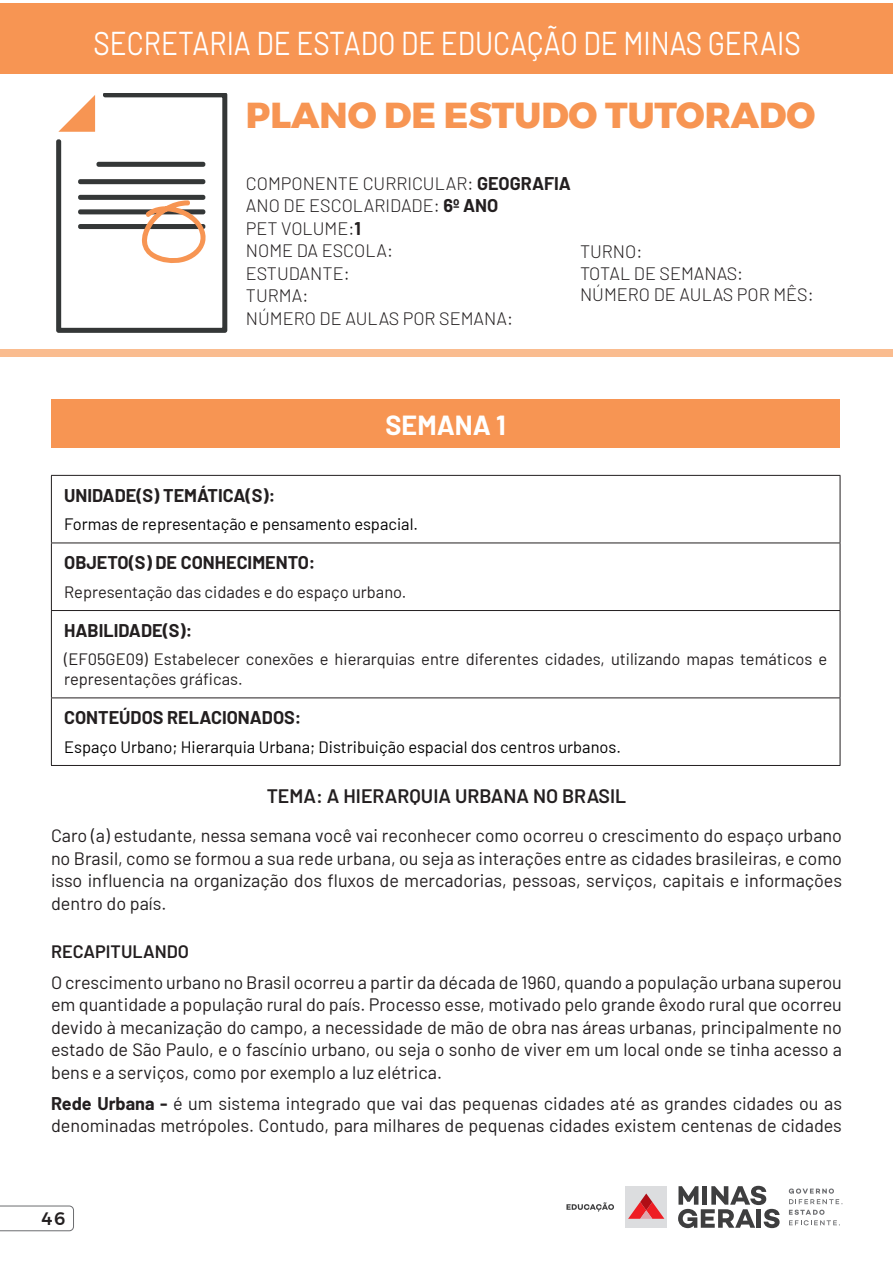
<style>
.page{position:relative;width:893px;height:1263px;background:#fff}
.page>*{position:absolute;margin:0;border:0;box-sizing:border-box;transform-origin:0 0}
.t1{font:800 36px "Montserrat";color:#f79553}
.t2{font:33px "Barlow";color:#fff;scale:.85 1}
.Titulo_semana{font:700 27px "Barlow";color:#fff}
._01_Texto_Título{font:600 19.5px "Barlow";color:#231f20}
._01_Texto{font:18px/22.5px "Barlow";color:#231f20;text-align:justify}
._02a_Texto_Sem_Entra{font:300 18px/22.5px "Barlow";color:#231f20}
.Tabela_miolo_1linha{font:700 18px "Barlow";color:#231f20}
._01_Texto_-_subtitul{font:600 18px "Barlow";color:#231f20}
.t3{font:500 18px "Montserrat";color:#231f20}
.Tabela_miolo_semana{font:16.5px/19.8px "Barlow";color:#231f20}
.Tabela_miolo_semana-2{font:16.5px "Barlow";color:#000001}
.s1{font-weight:700}
</style>
<div class="page">
<div style="left:625px;top:1186px;width:42px;height:42px;background:#dcdddf"></div>
<svg style="left:628px;top:1193px;width:36px;height:26px"></svg>
<svg style="left:678px;top:1186px;width:102px;height:42px"></svg>
<svg style="left:789px;top:1188px;width:53px;height:16px"></svg>
<svg style="left:789px;top:1210px;width:51px;height:15px"></svg>
<svg style="left:566px;top:1202px;width:48px;height:9px"></svg>
<svg style="left:0;top:1205px;width:74px;height:26px"></svg>
<div style="left:51px;top:400px;width:789px;height:48px;background:#f79553"></div>
<hr style="left:51px;top:543px;width:789px;height:1px;background:#231f20">
<hr style="left:51px;top:610px;width:789px;height:1px;background:#231f20">
<hr style="left:51px;top:697px;width:789px;height:1px;background:#231f20">
<hr style="left:51px;top:476px;width:1px;height:67px;background:#231f20">
<hr style="left:840px;top:476px;width:1px;height:67px;background:#231f20">
<hr style="left:51px;top:543px;width:1px;height:67px;background:#231f20">
<hr style="left:840px;top:543px;width:1px;height:67px;background:#231f20">
<hr style="left:51px;top:611px;width:1px;height:86px;background:#231f20">
<hr style="left:840px;top:611px;width:1px;height:86px;background:#231f20">
<hr style="left:51px;top:698px;width:1px;height:67px;background:#231f20">
<hr style="left:840px;top:698px;width:1px;height:67px;background:#231f20">
<hr style="left:51px;top:765px;width:789px;height:1px;background:#231f20">
<hr style="left:51px;top:475px;width:789px;height:1px;background:#231f20">
<svg style="left:56px;top:94px;width:171px;height:239px"></svg>
<div style="left:0;top:3px;width:892px;height:71px;background:#f79553"></div>
<div style="left:1px;top:349px;width:892px;height:7px;background:#fabc8f"></div>
<p class="t2" style="left:94px;top:19px;width:833px">SECRETARIA DE ESTADO DE EDUCAÇÃO DE MINAS GERAIS</p>
<p class="t1" style="left:246px;top:86px;width:571px">PLANO DE ESTUDO TUTORADO</p>
<p class="_02a_Texto_Sem_Entra" style="left:246px;top:170px;width:327px">COMPONENTE CURRICULAR: <span class="s1">GEOGRAFIA</span></p>
<p class="_02a_Texto_Sem_Entra" style="left:246px;top:193px;width:254px">ANO DE ESCOLARIDADE: <span class="s1">6º ANO<br></span>PET VOLUME:<span class="s1">1</span></p>
<p class="_02a_Texto_Sem_Entra" style="left:246px;top:238px;width:149px">NOME DA ESCOLA:</p>
<p class="_02a_Texto_Sem_Entra" style="left:246px;top:260px;width:105px">ESTUDANTE:</p>
<p class="_02a_Texto_Sem_Entra" style="left:246px;top:283px;width:269px">TURMA:<br>NÚMERO DE AULAS POR SEMANA:</p>
<p class="_02a_Texto_Sem_Entra" style="left:580px;top:239px;width:64px">TURNO:</p>
<p class="_02a_Texto_Sem_Entra" style="left:580px;top:261px;width:165px">TOTAL DE SEMANAS:</p>
<p class="_02a_Texto_Sem_Entra" style="left:580px;top:282px;width:235px">NÚMERO DE AULAS POR MÊS:</p>
<p class="Titulo_semana" style="left:386px;top:405px;width:122px">SEMANA 1</p>
<p class="Tabela_miolo_1linha" style="left:64px;top:482px;width:213px">UNIDADE(S) TEMÁTICA(S):</p>
<p class="Tabela_miolo_semana-2" style="left:64px;top:512px;width:355px">Formas de representação e pensamento espacial.</p>
<p class="Tabela_miolo_1linha" style="left:64px;top:550px;width:253px">OBJETO(S) DE CONHECIMENTO:</p>
<p class="Tabela_miolo_semana" style="left:64px;top:581px;width:344px">Representação das cidades e do espaço urbano.</p>
<p class="Tabela_miolo_1linha" style="left:64px;top:617px;width:130px">HABILIDADE(S):</p>
<p class="Tabela_miolo_semana" style="left:64px;top:648px;width:765px">(EF05GE09) Estabelecer conexões e hierarquias entre diferentes cidades, utilizando mapas temáticos e representações gráficas.</p>
<p class="Tabela_miolo_1linha" style="left:64px;top:705px;width:239px">CONTEÚDOS RELACIONADOS:</p>
<p class="Tabela_miolo_semana-2" style="left:64px;top:735px;width:558px">Espaço Urbano; Hierarquia Urbana; Distribuição espacial dos centros urbanos.</p>
<p class="_01_Texto_Título" style="left:267px;top:781px;width:361px">TEMA: A HIERARQUIA URBANA NO BRASIL</p>
<p class="_01_Texto" style="left:51px;top:823px;width:792px">Caro (a) estudante, nessa semana você vai reconhecer como ocorreu o crescimento do espaço urbano no Brasil, como se formou a sua rede urbana, ou seja as interações entre as cidades brasileiras, e como isso influencia na organização dos fluxos de mercadorias, pessoas, serviços, capitais e informações dentro do país.</p>
<p class="_01_Texto_-_subtitul" style="left:51px;top:938px;width:139px">RECAPITULANDO</p>
<p class="_01_Texto" style="left:51px;top:970px;width:792px">O crescimento urbano no Brasil ocorreu a partir da década de 1960, quando a população urbana superou em quantidade a população rural do país. Processo esse, motivado pelo grande êxodo rural que ocorreu devido à mecanização do campo, a necessidade de mão de obra nas áreas urbanas, principalmente no estado de São Paulo, e o fascínio urbano, ou seja o sonho de viver em um local onde se tinha acesso a bens e a serviços, como por exemplo a luz elétrica.</p>
<p class="_01_Texto" style="left:51px;top:1091px;width:792px"><span class="s1">Rede Urbana -</span> é um sistema integrado que vai das pequenas cidades até as grandes cidades ou as denominadas metrópoles. Contudo, para milhares de pequenas cidades existem centenas de cidades</p>
<p class="t3" style="left:42px;top:1204px;width:25px">46</p>
</div>
